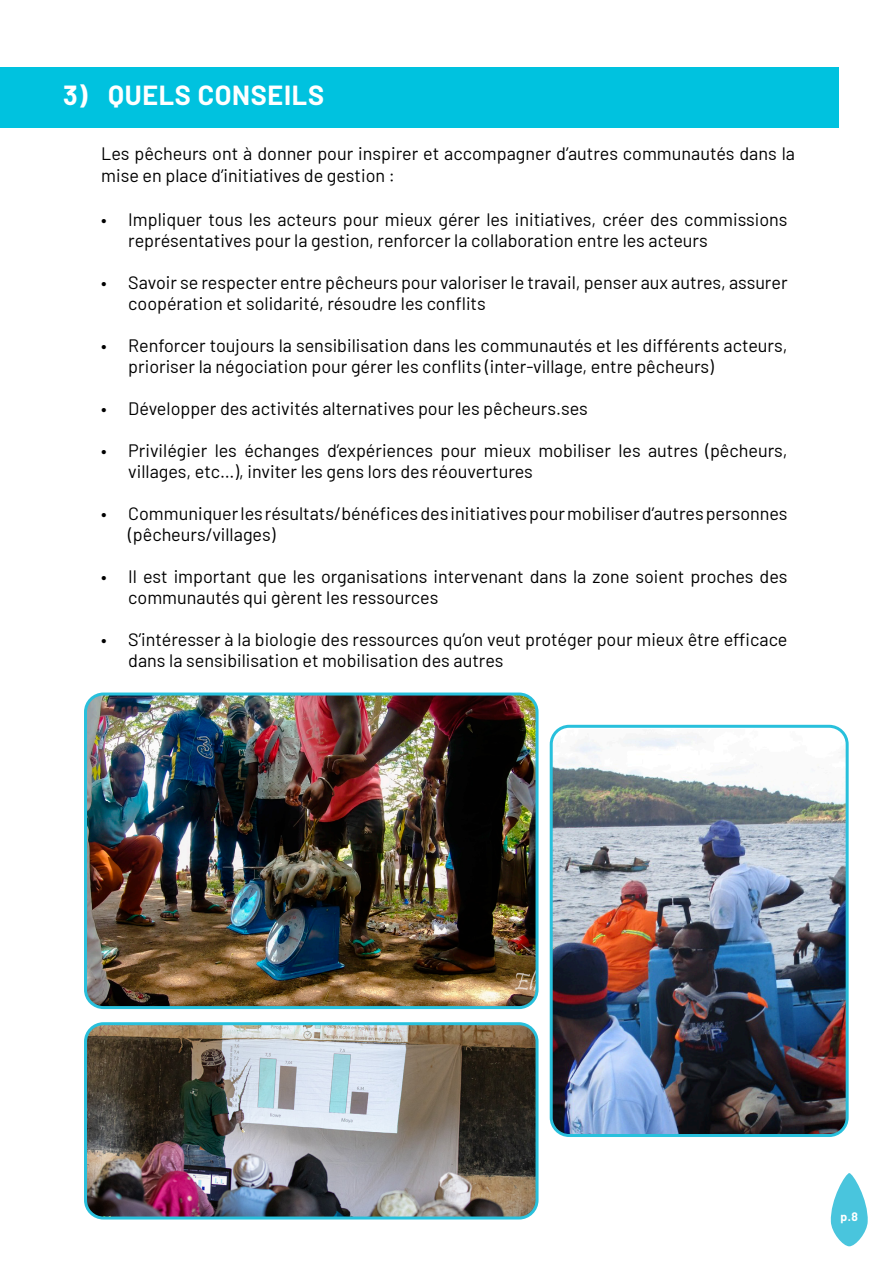
<style>
.page{position:relative;width:893px;height:1263px;background:#fff}
.page>*{position:absolute;margin:0;border:0;box-sizing:border-box;transform-origin:0 0}
.t1{font:700 27px "Barlow";letter-spacing:.025em;color:#fff}
.t2{font:18px/21px "Barlow";color:#000}
.t3{font:700 12px "Barlow";color:#fff}
</style>
<div class="page">
<svg style="left:830px;top:1173px;width:38px;height:73px"></svg>
<img style="left:88px;top:696px;width:449px;height:311px">
<div style="left:84px;top:692px;width:454px;height:317px;border:3px solid #28c0dc;border-radius:18px"></div>
<img style="left:88px;top:1026px;width:449px;height:192px">
<div style="left:84px;top:1022px;width:454px;height:197px;border:3px solid #28c0dc;border-radius:18px"></div>
<img style="left:551px;top:729px;width:294px;height:404px">
<div style="left:550px;top:725px;width:299px;height:412px;border:3px solid #28c0dc;border-radius:18px"></div>
<div style="left:0;top:68px;width:839px;height:60px;background:#00c2df"></div>
<h1 class="t1" style="left:63px;top:76px;width:263px">3) QUELS CONSEILS</h1>
<p class="t2" style="left:101px;top:140px;width:695px;line-height:22.5px">Les pêcheurs ont à donner pour inspirer et accompagner d’autres communautés dans la mise en place d’initiatives de gestion :</p>
<p class="t2" style="left:128px;top:207px;width:661px;text-indent:-27px">• Impliquer tous les acteurs pour mieux gérer les initiatives, créer des commissions représentatives pour la gestion, renforcer la collaboration entre les acteurs</p>
<p class="t2" style="left:128px;top:270px;width:661px;text-indent:-27px">• Savoir se respecter entre pêcheurs pour valoriser le travail, penser aux autres, assurer coopération et solidarité, résoudre les conflits</p>
<p class="t2" style="left:128px;top:333px;width:661px;text-indent:-27px">• Renforcer toujours la sensibilisation dans les communautés et les différents acteurs, prioriser la négociation pour gérer les conflits (inter-village, entre pêcheurs)</p>
<p class="t2" style="left:101px;top:396px;width:488px">• Développer des activités alternatives pour les pêcheurs.ses</p>
<p class="t2" style="left:128px;top:438px;width:661px;text-indent:-27px">• Privilégier les échanges d’expériences pour mieux mobiliser les autres (pêcheurs, villages, etc…), inviter les gens lors des réouvertures</p>
<p class="t2" style="left:128px;top:501px;width:661px;text-indent:-27px">• Communiquer les résultats/bénéfices des initiatives pour mobiliser d’autres personnes (pêcheurs/villages)</p>
<p class="t2" style="left:128px;top:564px;width:661px;text-indent:-27px">• Il est important que les organisations intervenant dans la zone soient proches des communautés qui gèrent les ressources</p>
<p class="t2" style="left:128px;top:627px;width:661px;text-indent:-27px">• S’intéresser à la biologie des ressources qu’on veut protéger pour mieux être efficace dans la sensibilisation et mobilisation des autres</p>
<p class="t3" style="left:840px;top:1208px;width:19px">p.8</p>
</div>
